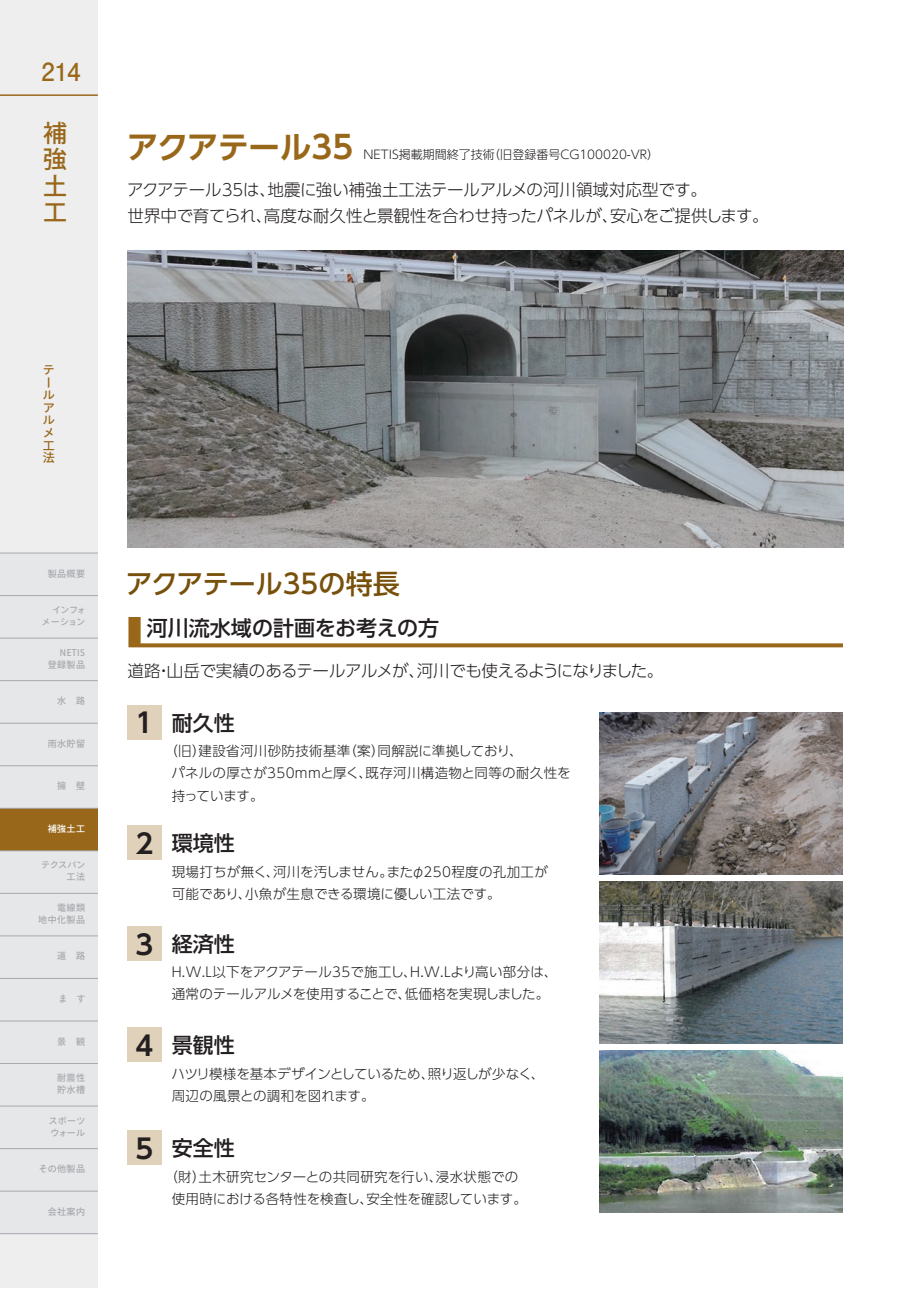
<style>
.page{position:relative;width:919px;height:1289px;background:#fff}
.page>*{position:absolute;margin:0;border:0;box-sizing:border-box;transform-origin:0 0}
.t1{font:700 31.5px "UD Shin Go Pro De";letter-spacing:-.025em;color:#99671a}
.t2{font:500 27px "UD Shin Go Pro";color:#77500b}
.t3{font:700 24.75px "Futo Go B101 Pro";color:#99671a;scale:.96 1}
.t4{font:500 24px/26.4px "Ryo Gothic Plus N";color:#99671a;text-align:justify}
.t5{font:500 21px "UD Shin Go Pro";color:#231f20}
.t6{font:300 16.5px/25.5px "UD Shin Go Pro";letter-spacing:-.02em;color:#231f20}
.t7{font:300 13.5px/22.5px "UD Shin Go Pro";letter-spacing:.005em;color:#231f20}
.t8{font:300 13.5px/22.5px "UD Shin Go Pro";letter-spacing:.025em;color:#231f20}
.t9{font:300 12px "UD Shin Go Pro";color:#231f20}
.t10{font:500 12px/12.6px "Ryo Gothic Plus N";color:#99671a}
.t11{font:500 9px/12px "Ryo Gothic Plus N";letter-spacing:.05em;color:#a8a9ad;text-align:right}
.t12{font:500 9px/12px "Ryo Gothic Plus N";letter-spacing:-.09em;color:#a8a9ad;text-align:right}
.t13{font:500 9px/12px "Ryo Gothic Plus N";letter-spacing:.02em;color:#a8a9ad}
.t14{font:500 9px "Ryo Gothic Plus N";color:#fff}
.s1{font-family:"UD Shin Go Pro De";font-weight:700;font-size:27px}
</style>
<div class="page">
<div style="left:0;top:0;width:98px;height:1287px;background:#eeeeef"></div>
<div style="left:0;top:553px;width:98px;height:42px;background:#e6e7e9"></div>
<div style="left:0;top:595px;width:98px;height:43px;background:#e6e7e9"></div>
<div style="left:0;top:638px;width:98px;height:42px;background:#e6e7e9"></div>
<div style="left:0;top:680px;width:98px;height:43px;background:#e6e7e9"></div>
<div style="left:0;top:723px;width:98px;height:42px;background:#e6e7e9"></div>
<div style="left:0;top:765px;width:98px;height:43px;background:#e6e7e9"></div>
<div style="left:0;top:808px;width:98px;height:42px;background:#99671a"></div>
<div style="left:0;top:850px;width:98px;height:43px;background:#e6e7e9"></div>
<div style="left:0;top:893px;width:98px;height:42px;background:#e6e7e9"></div>
<div style="left:0;top:935px;width:98px;height:43px;background:#e6e7e9"></div>
<div style="left:0;top:978px;width:98px;height:42px;background:#e6e7e9"></div>
<div style="left:0;top:1020px;width:98px;height:43px;background:#e6e7e9"></div>
<div style="left:0;top:1063px;width:98px;height:43px;background:#e6e7e9"></div>
<div style="left:0;top:1106px;width:98px;height:42px;background:#e6e7e9"></div>
<div style="left:0;top:1148px;width:98px;height:43px;background:#e6e7e9"></div>
<div style="left:0;top:1191px;width:98px;height:42px;background:#e6e7e9"></div>
<hr style="left:0;top:553px;width:98px;height:1px;background:#a8a9ad">
<hr style="left:0;top:595px;width:98px;height:1px;background:#a8a9ad">
<hr style="left:0;top:638px;width:98px;height:1px;background:#a8a9ad">
<hr style="left:0;top:680px;width:98px;height:1px;background:#a8a9ad">
<hr style="left:0;top:723px;width:98px;height:1px;background:#a8a9ad">
<hr style="left:0;top:765px;width:98px;height:1px;background:#a8a9ad">
<hr style="left:0;top:808px;width:98px;height:1px;background:#a8a9ad">
<hr style="left:0;top:850px;width:98px;height:1px;background:#a8a9ad">
<hr style="left:0;top:893px;width:98px;height:1px;background:#a8a9ad">
<hr style="left:0;top:935px;width:98px;height:1px;background:#a8a9ad">
<hr style="left:0;top:978px;width:98px;height:1px;background:#a8a9ad">
<hr style="left:0;top:1020px;width:98px;height:1px;background:#a8a9ad">
<hr style="left:0;top:1063px;width:98px;height:1px;background:#a8a9ad">
<hr style="left:0;top:1105px;width:98px;height:1px;background:#a8a9ad">
<hr style="left:0;top:1148px;width:98px;height:1px;background:#a8a9ad">
<hr style="left:0;top:1190px;width:98px;height:1px;background:#a8a9ad">
<hr style="left:0;top:1233px;width:98px;height:1px;background:#a8a9ad">
<hr style="left:0;top:94px;width:98px;height:2px;background:#99671a">
<svg style="left:128px;top:617px;width:714px;height:30px"></svg>
<img style="left:128px;top:250px;width:715px;height:297px">
<img style="left:599px;top:712px;width:243px;height:162px">
<img style="left:599px;top:1050px;width:243px;height:162px">
<img style="left:599px;top:881px;width:243px;height:162px">
<div style="left:128px;top:705px;width:34px;height:34px;background:#e0d1ba"></div>
<div style="left:128px;top:825px;width:34px;height:34px;background:#e0d1ba"></div>
<div style="left:128px;top:926px;width:34px;height:34px;background:#e0d1ba"></div>
<div style="left:128px;top:1027px;width:34px;height:34px;background:#e0d1ba"></div>
<div style="left:128px;top:1130px;width:34px;height:34px;background:#e0d1ba"></div>
<h3 class="t3" style="left:42px;top:52px;width:42px">214</h3>
<h3 class="t4" style="left:43px;top:121px;width:25px">補強土工</h3>
<h1 class="t1" style="left:127px;top:121px;width:227px">アクアテール35</h1>
<p class="t6" style="left:127px;top:177px;width:643px">アクアテール35は、地震に強い補強土工法テールアルメの河川領域対応型です。<br>世界中で育てられ、高度な耐久性と景観性を合わせ持ったパネルが、安心をご提供します。</p>
<p class="t9" style="left:363px;top:144px;width:297px">NETIS掲載期間終了技術（旧登録番号CG100020-VR）</p>
<p class="t10" style="left:43px;top:364px;width:13px">テールアルメ工法</p>
<p class="t11" style="left:48px;top:567px;width:39px">製品概要</p>
<p class="t12" style="left:42px;top:604px;width:46px">インフォメーション</p>
<p class="t11" style="left:48px;top:647px;width:39px">NETIS<br>登録製品</p>
<p class="t11" style="left:57px;top:695px;width:29px">水　路</p>
<p class="t11" style="left:48px;top:738px;width:39px">雨水貯留</p>
<p class="t11" style="left:57px;top:780px;width:29px">擁　壁</p>
<p class="t14" style="left:48px;top:822px;width:39px">補強土工</p>
<p class="t11" style="left:41px;top:859px;width:46px">テクスパン工法</p>
<p class="t11" style="left:38px;top:902px;width:48px">電線類<br>地中化製品</p>
<p class="t11" style="left:57px;top:950px;width:29px">道　路</p>
<p class="t11" style="left:58px;top:993px;width:28px">ま　す</p>
<p class="t11" style="left:57px;top:1035px;width:29px">景　観</p>
<p class="t11" style="left:57px;top:1072px;width:29px;text-align:left">耐震性貯水槽</p>
<p class="t13" style="left:48px;top:1114px;width:38px">スポーツウォール</p>
<p class="t11" style="left:39px;top:1163px;width:48px">その他製品</p>
<p class="t11" style="left:48px;top:1205px;width:39px">会社案内</p>
<h2 class="t2" style="left:126px;top:562px;width:275px">アクアテール35の特長</h2>
<h3 class="t5" style="left:147px;top:611px;width:294px">河川流水域の計画をお考えの方</h3>
<p class="t6" style="left:127px;top:657px;width:537px">道路・山岳で実績のあるテールアルメが、河川でも使えるようになりました。</p>
<h3 class="t5" style="left:135px;top:705px;width:101px"><span class="s1">1</span> 耐久性</h3>
<p class="t8" style="left:171px;top:739px;width:400px;text-indent:-7px">（旧）建設省河川砂防技術基準（案）同解説に準拠しており、<br>パネルの厚さが350mmと厚く、既存河川構造物と同等の耐久性を持っています。</p>
<h3 class="t5" style="left:135px;top:825px;width:101px"><span class="s1">2</span> 環境性</h3>
<p class="t7" style="left:172px;top:859px;width:377px">現場打ちが無く、河川を汚しません。またφ250程度の孔加工が可能であり、小魚が生息できる環境に優しい工法です。</p>
<h3 class="t5" style="left:135px;top:927px;width:101px"><span class="s1">3</span> 経済性</h3>
<p class="t7" style="left:172px;top:959px;width:387px">H.W.L以下をアクアテール35で施工し、H.W.Lより高い部分は、通常のテールアルメを使用することで、低価格を実現しました。</p>
<h3 class="t5" style="left:135px;top:1027px;width:101px"><span class="s1">4</span> 景観性</h3>
<p class="t7" style="left:171px;top:1061px;width:374px">ハツリ模様を基本デザインとしているため、照り返しが少なく、周辺の風景との調和を図れます。</p>
<h3 class="t5" style="left:135px;top:1130px;width:101px"><span class="s1">5</span> 安全性</h3>
<p class="t7" style="left:172px;top:1164px;width:357px;text-indent:-7px">（財）土木研究センターとの共同研究を行い、浸水状態での使用時における各特性を検査し、安全性を確認しています。</p>
</div>
